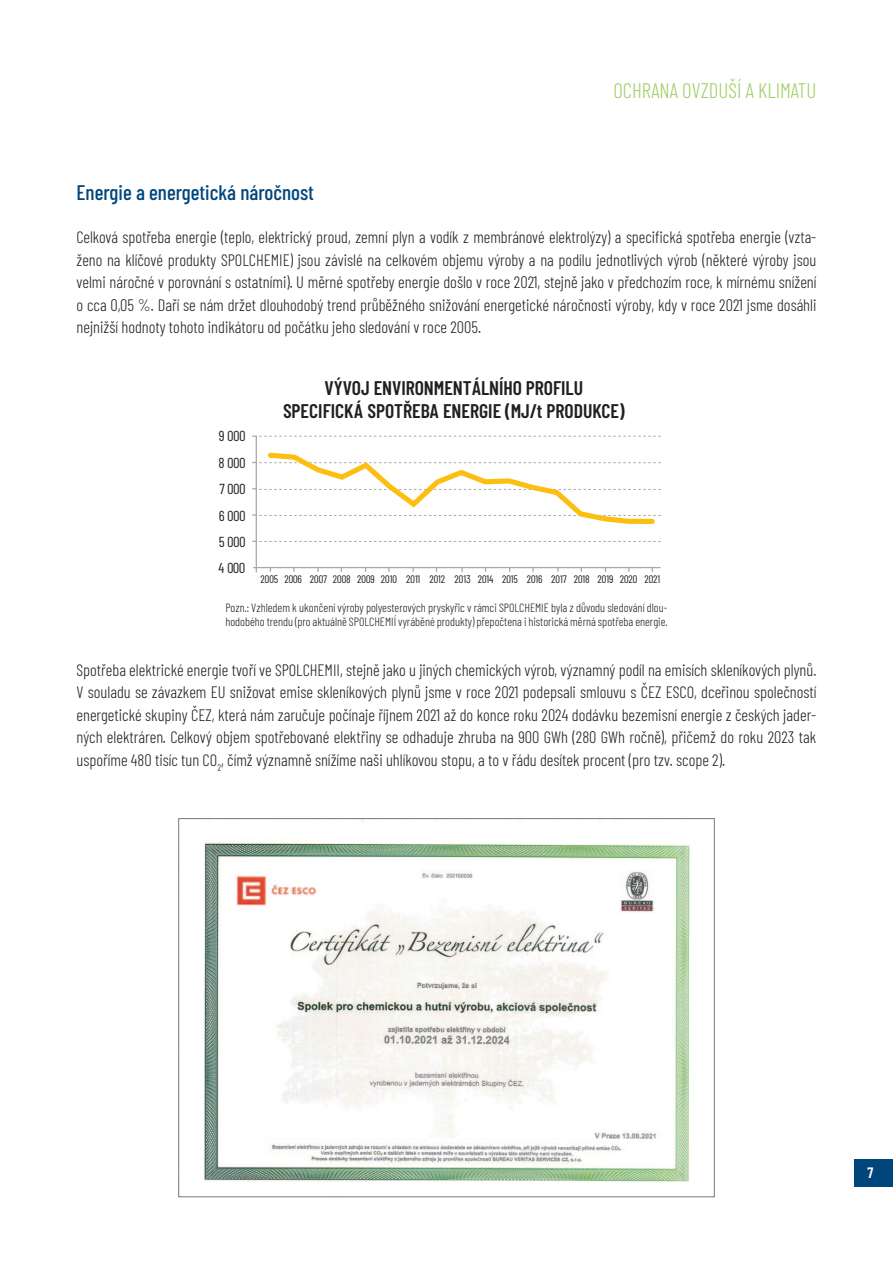
<style>
.page{position:relative;width:893px;height:1263px;background:#fff}
.page>*{position:absolute;margin:0;border:0;box-sizing:border-box;transform-origin:0 0}
.t1{font:500 21px "Barlow Condensed";color:#00467b}
.t2{font:300 21px "Barlow Condensed";color:#9fce66}
.t3{font:600 19.65px/23.7px "Barlow Condensed";letter-spacing:-.005em;color:#231f20;text-align:center}
.t4{font:300 16.5px/22.5px "Barlow Condensed";color:#231f20;text-align:justify}
.t5{font:600 15px "Barlow Condensed";color:#fff}
.t6{font:14.4px/26.4px "Barlow Condensed";color:#231f20;text-align:justify}
.t7{font:300 12px/14.4px "Barlow Condensed";color:#231f20}
.t8{font:10.8px "Barlow Condensed";color:#231f20}
</style>
<div class="page">
<hr style="left:256px;top:436px;width:1px;height:136px;background:#a8a9ad">
<svg style="left:252px;top:541px;width:409px;height:1px"></svg>
<svg style="left:252px;top:436px;width:409px;height:1px"></svg>
<hr style="left:253px;top:567px;width:408px;height:1px;background:#a8a9ad">
<svg style="left:252px;top:450px;width:409px;height:76px"></svg>
<img style="left:203px;top:820px;width:488px;height:362px">
<div style="left:855px;top:1159px;width:38px;height:27px;background:#00467b"></div>
<p class="t2" style="left:613px;top:75px;width:205px">OCHRANA OVZDUŠÍ A KLIMATU</p>
<p class="t1" style="left:77px;top:177px;width:239px">Energie a energetická náročnost</p>
<p class="t4" style="left:77px;top:225px;width:741px">Celková spotřeba energie (teplo, elektrický proud, zemní plyn a vodík z membránové elektrolýzy) a specifická spotřeba energie (vzta&shy;ženo na klíčové produkty SPOLCHEMIE) jsou závislé na celkovém objemu výroby a na podílu jednotlivých výrob (některé výroby jsou velmi náročné v porovnání s ostatními). U měrné spotřeby energie došlo v roce 2021, stejně jako v předchozím roce, k mírnému snížení o cca 0,05 %. Daří se nám držet dlouhodobý trend průběžného snižování energetické náročnosti výroby, kdy v roce 2021 jsme dosáhli nejnižší hodnoty tohoto indikátoru od počátku jeho sledování v roce 2005.</p>
<p class="t3" style="left:283px;top:375px;width:343px">VÝVOJ ENVIRONMENTÁLNÍHO PROFILU<br>SPECIFICKÁ SPOTŘEBA ENERGIE (MJ/t PRODUKCE)</p>
<p class="t6" style="left:219px;top:423px;width:28px">9 000<br>8 000<br>7 000<br>6 000<br>5 000<br>4 000</p>
<p class="t8" style="left:644px;top:572px;width:17px">2021</p>
<p class="t7" style="left:225px;top:599px;width:444px">Pozn.: Vzhledem k ukončení výroby polyesterových pryskyřic v rámci SPOLCHEMIE byla z důvodu sledování dlou&shy;hodobého trendu (pro aktuálně SPOLCHEMIÍ vyráběné produkty) přepočtena i historická měrná spotřeba energie.</p>
<p class="t4" style="left:77px;top:657px;width:741px">Spotřeba elektrické energie tvoří ve SPOLCHEMII, stejně jako u jiných chemických výrob, významný podíl na emisích skleníkových plynů.<br>V souladu se závazkem EU snižovat emise skleníkových plynů jsme v roce 2021 podepsali smlouvu s ČEZ ESCO, dceřinou společností energetické skupiny ČEZ, která nám zaručuje počínaje říjnem 2021 až do konce roku 2024 dodávku bezemisní energie z českých jader&shy;ných elektráren. Celkový objem spotřebované elektřiny se odhaduje zhruba na 900 GWh (280 GWh ročně), přičemž do roku 2023 tak uspoříme 480 tisíc tun CO<sub>2</sub>, čímž významně snížíme naši uhlíkovou stopu, a to v řádu desítek procent (pro tzv. scope 2).</p>
<p class="t8" style="left:261px;top:572px;width:378px">2005 2006 2007 2008 2009 2010 2011 2012 2013 2014 2015 2016 2017 2018 2019 2020</p>
<p class="t5" style="left:867px;top:1162px;width:7px">7</p>
</div>
